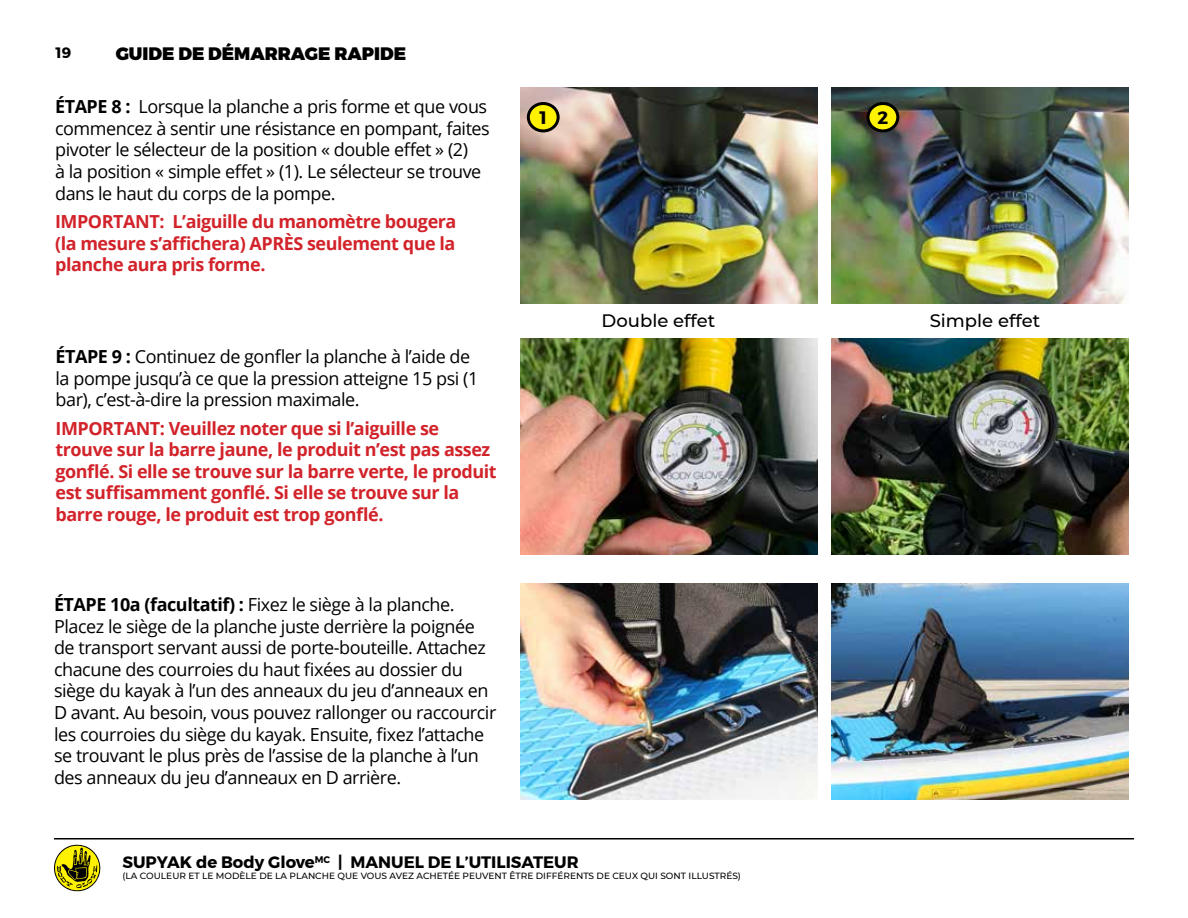
<style>
.page{position:relative;width:1188px;height:918px;background:#fff}
.page>*{position:absolute;margin:0;border:0;box-sizing:border-box;transform-origin:0 0}
.t1{font:18px/21.6px "Open Sans";letter-spacing:-.025em;color:#000}
.t2{font:700 18px/21.6px "Open Sans";letter-spacing:-.025em;color:#d2232a;text-align:justify}
.t3{font:900 18px "Montserrat";color:#000}
.t4{font:500 18px "Montserrat";color:#000}
.t5{font:700 18px "Montserrat";color:#000}
.t6{font:700 16.5px "Montserrat";color:#000}
.t7{font:700 15px "Montserrat";color:#000}
.t8{font:500 9px "Montserrat";color:#000}
.s1{font-weight:700}
</style>
<div class="page">
<hr style="left:54px;top:838px;width:1080px;height:2px;background:#000">
<img style="left:832px;top:88px;width:297px;height:216px">
<img style="left:521px;top:88px;width:297px;height:216px">
<div style="left:528px;top:104px;width:30px;height:27px;background:#fff200;border-radius:50%"></div>
<div style="left:527px;top:102px;width:33px;height:30px;border:3px solid #000;border-radius:50%"></div>
<div style="left:868px;top:104px;width:30px;height:27px;background:#fff200;border-radius:50%"></div>
<div style="left:867px;top:102px;width:32px;height:30px;border:3px solid #000;border-radius:50%"></div>
<img style="left:832px;top:339px;width:297px;height:216px">
<img style="left:521px;top:339px;width:297px;height:216px">
<img style="left:832px;top:583px;width:297px;height:216px">
<img style="left:521px;top:583px;width:297px;height:216px">
<svg style="left:54px;top:844px;width:47px;height:48px"></svg>
<p class="t7" style="left:56px;top:44px;width:17px">19</p>
<p class="t3" style="left:116px;top:43px;width:292px">GUIDE DE DÉMARRAGE RAPIDE</p>
<p class="t1" style="left:55px;top:95px;width:436px"><span class="s1">ÉTAPE 8 :</span> Lorsque la planche a pris forme et que vous commencez à sentir une résistance en pompant, faites pivoter le sélecteur de la position « double effet » (2)<br>à la position « simple effet » (1). Le sélecteur se trouve dans le haut du corps de la pompe.</p>
<p class="t2" style="left:55px;top:210px;width:403px">IMPORTANT: L’aiguille du manomètre bougera (la mesure s’affichera) APRÈS seulement que la planche aura pris forme.</p>
<p class="t1" style="left:56px;top:345px;width:424px"><span class="s1">ÉTAPE 9 :</span> Continuez de gonfler la planche à l’aide de la pompe jusqu’à ce que la pression atteigne 15 psi (1 bar), c’est-à-dire la pression maximale.</p>
<p class="t2" style="left:56px;top:417px;width:443px;text-align:left">IMPORTANT: Veuillez noter que si l’aiguille se trouve sur la barre jaune, le produit n’est pas assez gonflé. Si elle se trouve sur la barre verte, le produit est suffisamment gonflé. Si elle se trouve sur la barre rouge, le produit est trop gonflé.</p>
<p class="t1" style="left:54px;top:593px;width:444px"><span class="s1">ÉTAPE 10a (facultatif) :</span> Fixez le siège à la planche.<br>Placez le siège de la planche juste derrière la poignée de transport servant aussi de porte-bouteille. Attachez chacune des courroies du haut fixées au dossier du siège du kayak à l’un des anneaux du jeu d’anneaux en D avant. Au besoin, vous pouvez rallonger ou raccourcir les courroies du siège du kayak. Ensuite, fixez l’attache se trouvant le plus près de l’assise de la planche à l’un des anneaux du jeu d’anneaux en D arrière.</p>
<p class="t5" style="left:540px;top:106px;width:9px">1</p>
<p class="t5" style="left:878px;top:106px;width:12px">2</p>
<p class="t4" style="left:602px;top:308px;width:115px">Double effet</p>
<p class="t4" style="left:930px;top:308px;width:112px">Simple effet</p>
<p class="t6" style="left:123px;top:852px;width:458px">SUPYAK de Body Glove<sup>MC</sup> | MANUEL DE L’UTILISATEUR</p>
<p class="t8" style="left:123px;top:869px;width:620px">(LA COULEUR ET LE MODÈLE DE LA PLANCHE QUE VOUS AVEZ ACHETÉE PEUVENT ÊTRE DIFFÉRENTS DE CEUX QUI SONT ILLUSTRÉS)</p>
</div>
